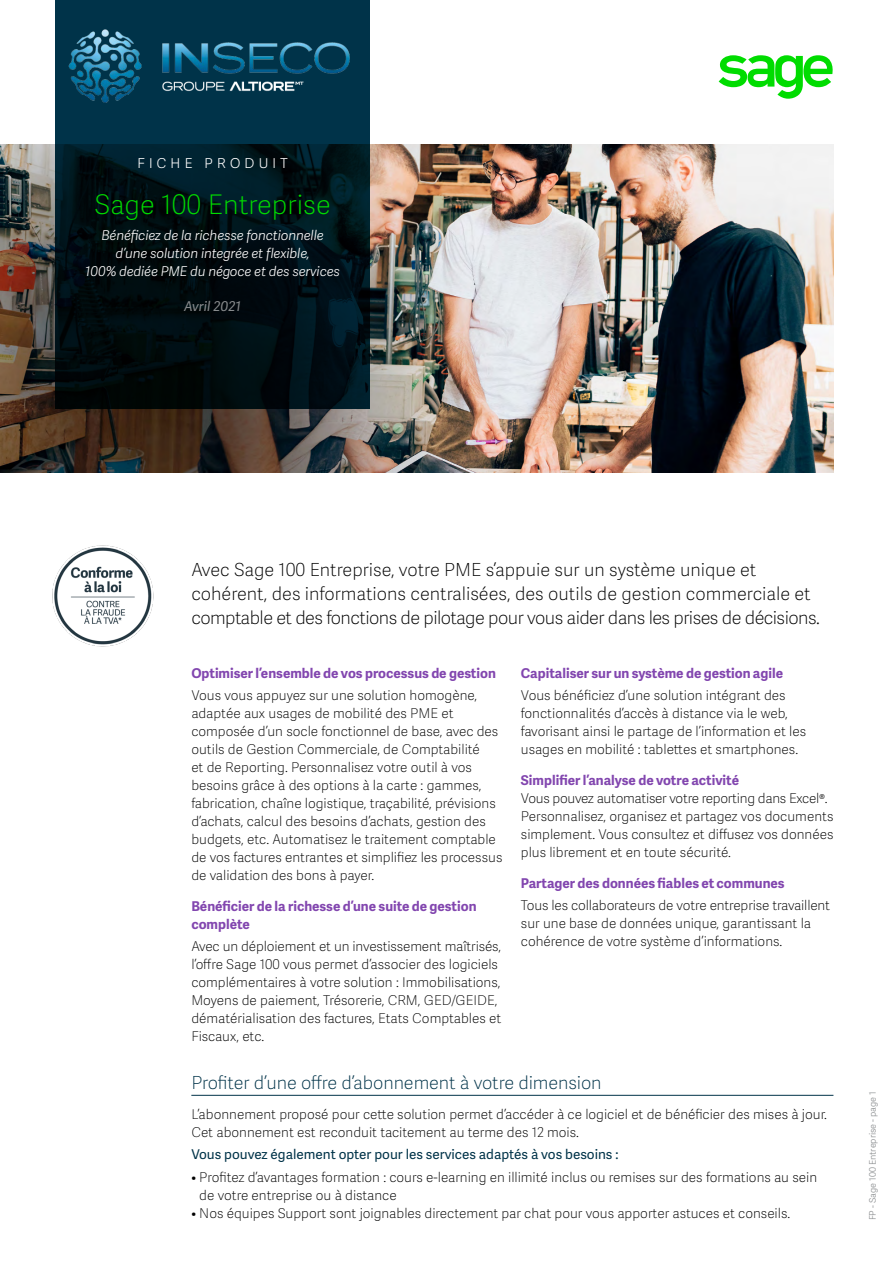
<style>
.page{position:relative;width:893px;height:1263px;background:#fff}
.page>*{position:absolute;margin:0;border:0;box-sizing:border-box;transform-origin:0 0}
.t1{font:27px "Adelle Sans SAGE Th";color:#00dc00}
.t2{font:18px/24px "Adelle Sans SAGE Th";color:#000}
.t3{font:18px "Adelle Sans SAGE Th";letter-spacing:-.005em;color:#003349}
.t4{font:18px "Adelle Sans SAGE Th";letter-spacing:.2em;color:#fff}
.t5{font:13.5px/18px "Adelle Sans SAGE Th";color:#000}
.t6{font:700 13.5px/18px "Adelle Sans SAGE";color:#8246af}
.t7{font:italic 13.5px/18px "Adelle Sans SAGE Lt";letter-spacing:-.01em;color:#fff;text-align:center}
.t8{font:13.5px "Adelle Sans SAGE";color:#003349}
.t9{font:italic 13.5px "Adelle Sans SAGE";color:#888b8d}
.t10{font:9px "Adelle Sans SAGE Lt";color:#888b8d}
</style>
<div class="page">
<hr style="left:191px;top:1095px;width:642px;height:1px;background:#003349">
<img style="left:0;top:145px;width:833px;height:327px">
<svg style="left:719px;top:55px;width:114px;height:44px"></svg>
<svg style="left:55px;top:0;width:315px;height:408px;background:#00161e"></svg>
<img style="left:52px;top:545px;width:102px;height:102px">
<img style="left:62px;top:22px;width:293px;height:90px">
<h2 class="t4" style="left:137px;top:148px;width:152px">fiche produit</h2>
<h1 class="t1" style="left:95px;top:185px;width:238px">Sage 100 Entreprise</h1>
<p class="t7" style="left:85px;top:226px;width:256px">Bénéficiez de la richesse fonctionnelle d’une solution integrée et flexible,<br>100% dediée PME du négoce et des services</p>
<p class="t9" style="left:184px;top:297px;width:59px">Avril 2021</p>
<h2 class="t2" style="left:191px;top:557px;width:630px">Avec Sage 100 Entreprise, votre PME s’appuie sur un système unique et cohérent, des informations centralisées, des outils de gestion commerciale et comptable et des fonctions de pilotage pour vous aider dans les prises de décisions.</h2>
<p class="t6" style="left:191px;top:664px;width:306px">Optimiser l’ensemble de vos processus de gestion</p>
<p class="t5" style="left:191px;top:686px;width:313px">Vous vous appuyez sur une solution homogène, adaptée aux usages de mobilité des PME et composée d’un socle fonctionnel de base, avec des outils de Gestion Commerciale, de Comptabilité<br>et de Reporting. Personnalisez votre outil à vos besoins grâce à des options à la carte : gammes, fabrication, chaîne logistique, traçabilité, prévisions d’achats, calcul des besoins d’achats, gestion des budgets, etc. Automatisez le traitement comptable de vos factures entrantes et simplifiez les processus de validation des bons à payer.</p>
<p class="t6" style="left:191px;top:897px;width:287px">Bénéficier de la richesse d’une suite de gestion complète</p>
<p class="t5" style="left:191px;top:937px;width:311px">Avec un déploiement et un investissement maîtrisés, l’offre Sage 100 vous permet d’associer des logiciels complémentaires à votre solution : Immobilisations, Moyens de paiement, Trésorerie, CRM, GED/GEIDE, dématérialisation des factures, Etats Comptables et Fiscaux, etc.</p>
<p class="t6" style="left:521px;top:664px;width:264px">Capitaliser sur un système de gestion agile</p>
<p class="t5" style="left:521px;top:686px;width:287px">Vous bénéficiez d’une solution intégrant des fonctionnalités d’accès à distance via le web, favorisant ainsi le partage de l’information et les usages en mobilité : tablettes et smartphones.</p>
<p class="t6" style="left:521px;top:770px;width:220px">Simplifier l’analyse de votre activité</p>
<p class="t5" style="left:521px;top:789px;width:314px">Vous pouvez automatiser votre reporting dans Excel®.<br>Personnalisez, organisez et partagez vos documents simplement. Vous consultez et diffusez vos données plus librement et en toute sécurité.</p>
<p class="t6" style="left:521px;top:873px;width:265px">Partager des données fiables et communes</p>
<p class="t5" style="left:521px;top:896px;width:311px">Tous les collaborateurs de votre entreprise travaillent sur une base de données unique, garantissant la cohérence de votre système d’informations.</p>
<h2 class="t3" style="left:191px;top:1070px;width:412px">Profiter d’une offre d’abonnement à votre dimension</h2>
<p class="t5" style="left:191px;top:1105px;width:637px">L’abonnement proposé pour cette solution permet d’accéder à ce logiciel et de bénéficier des mises à jour.<br>Cet abonnement est reconduit tacitement au terme des 12 mois.</p>
<p class="t8" style="left:191px;top:1145px;width:429px">Vous pouvez également opter pour les services adaptés à vos besoins :</p>
<p class="t5" style="left:199px;top:1167px;width:619px;text-indent:-8px">• Profitez d’avantages formation : cours e-learning en illimité inclus ou remises sur des formations au sein de votre entreprise ou à distance</p>
<p class="t5" style="left:191px;top:1203px;width:600px">• Nos équipes Support sont joignables directement par chat pour vous apporter astuces et conseils.</p>
<p class="t10" style="left:866px;top:1220px;width:131px;rotate:-90deg">FP - Sage 100 Entreprise - page 1</p>
</div>
